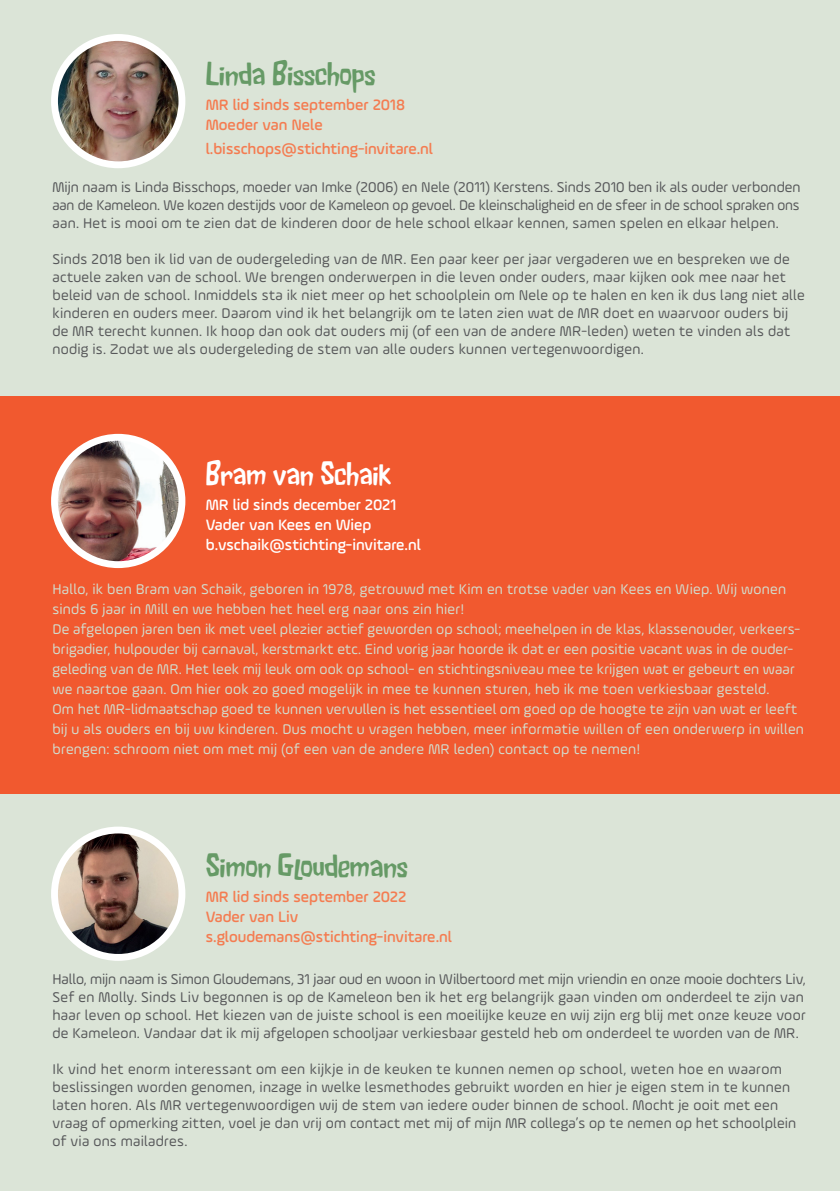
<style>
.page{position:relative;width:840px;height:1191px;background:#fff}
.page>*{position:absolute;margin:0;border:0;box-sizing:border-box;transform-origin:0 0}
.t1{font:28px "Fluffy Slacks BTN Lt";color:#669a66}
.t2{font:28px "Fluffy Slacks BTN Lt";color:#fff}
.t3{font:500 16px/20px "Ample Soft";color:#f47c51}
.t4{font:500 16px/20px "Ample Soft";color:#fff}
.t5{font:15px/18px "Ample Soft";letter-spacing:.02em;color:#57585a}
.t6{font:15px/20px "Ample Soft";letter-spacing:.015em;color:#d2ddce}
</style>
<div class="page">
<div style="left:0;top:0;width:839px;height:1191px;background:#dbe4d7"></div>
<img style="left:54px;top:37px;width:128px;height:128px;border-radius:64px">
<div style="left:51px;top:34px;width:134px;height:134px;border:7px solid #fff;border-radius:50%"></div>
<div style="left:0;top:397px;width:839px;height:397px;background:#f1592f"></div>
<img style="left:57px;top:834px;width:125px;height:123px">
<div style="left:51px;top:826px;width:134px;height:134px;border:7px solid #fff;border-radius:50%"></div>
<img style="left:58px;top:437px;width:124px;height:127px">
<div style="left:51px;top:434px;width:134px;height:134px;border:7px solid #fff;border-radius:50%"></div>
<h1 class="t1" style="left:206px;top:52px;width:171px">Linda Bisschops</h1>
<p class="t3" style="left:206px;top:94px;width:201px">MR lid sinds september 2018<br>Moeder van Nele</p>
<p class="t3" style="left:206px;top:138px;width:229px">l.bisschops@stichting-invitare.nl</p>
<p class="t5" style="left:52px;top:178px;width:749px;text-align:justify">Mijn naam is Linda Bisschops, moeder van Imke (2006) en Nele (2011) Kerstens. Sinds 2010 ben ik als ouder verbonden aan de Kameleon. We kozen destijds voor de Kameleon op gevoel. De kleinschaligheid en de sfeer in de school spraken ons aan. Het is mooi om te zien dat de kinderen door de hele school elkaar kennen, samen spelen en elkaar helpen.</p>
<p class="t5" style="left:52px;top:250px;width:753px">Sinds 2018 ben ik lid van de oudergeleding van de MR. Een paar keer per jaar vergaderen we en bespreken we de actuele zaken van de school. We brengen onderwerpen in die leven onder ouders, maar kijken ook mee naar het beleid van de school. Inmiddels sta ik niet meer op het schoolplein om Nele op te halen en ken ik dus lang niet alle kinderen en ouders meer. Daarom vind ik het belangrijk om te laten zien wat de MR doet en waarvoor ouders bij de MR terecht kunnen. Ik hoop dan ook dat ouders mij (of een van de andere MR-leden) weten te vinden als dat nodig is. Zodat we als oudergeleding de stem van alle ouders kunnen vertegenwoordigen.</p>
<h1 class="t2" style="left:206px;top:452px;width:187px">Bram van Schaik</h1>
<p class="t4" style="left:206px;top:494px;width:216px">MR lid sinds december 2021<br>Vader van Kees en Wiep b.vschaik@stichting-invitare.nl</p>
<p class="t6" style="left:52px;top:578px;width:752px">Hallo, ik ben Bram van Schaik, geboren in 1978, getrouwd met Kim en trotse vader van Kees en Wiep. Wij wonen sinds 6 jaar in Mill en we hebben het heel erg naar ons zin hier!<br>De afgelopen jaren ben ik met veel plezier actief geworden op school; meehelpen in de klas, klassenouder, verkeers&shy;brigadier, hulpouder bij carnaval, kerstmarkt etc. Eind vorig jaar hoorde ik dat er een positie vacant was in de ouder&shy;geleding van de MR. Het leek mij leuk om ook op school- en stichtingsniveau mee te krijgen wat er gebeurt en waar we naartoe gaan. Om hier ook zo goed mogelijk in mee te kunnen sturen, heb ik me toen verkiesbaar gesteld.<br>Om het MR-lidmaatschap goed te kunnen vervullen is het essentieel om goed op de hoogte te zijn van wat er leeft bij u als ouders en bij uw kinderen. Dus mocht u vragen hebben, meer informatie willen of een onderwerp in willen brengen: schroom niet om met mij (of een van de andere MR leden) contact op te nemen!</p>
<h1 class="t1" style="left:206px;top:845px;width:203px">Simon Gloudemans</h1>
<p class="t3" style="left:206px;top:887px;width:247px">MR lid sinds september 2022<br>Vader van Liv s.gloudemans@stichting-invitare.nl</p>
<p class="t5" style="left:52px;top:970px;width:754px">Hallo, mijn naam is Simon Gloudemans, 31 jaar oud en woon in Wilbertoord met mijn vriendin en onze mooie dochters Liv, Sef en Molly. Sinds Liv begonnen is op de Kameleon ben ik het erg belangrijk gaan vinden om onderdeel te zijn van haar leven op school. Het kiezen van de juiste school is een moeilijke keuze en wij zijn erg blij met onze keuze voor de Kameleon. Vandaar dat ik mij afgelopen schooljaar verkiesbaar gesteld heb om onderdeel te worden van de MR.</p>
<p class="t5" style="left:52px;top:1060px;width:744px">Ik vind het enorm interessant om een kijkje in de keuken te kunnen nemen op school, weten hoe en waarom beslissingen worden genomen, inzage in welke lesmethodes gebruikt worden en hier je eigen stem in te kunnen laten horen. Als MR vertegenwoordigen wij de stem van iedere ouder binnen de school. Mocht je ooit met een vraag of opmerking zitten, voel je dan vrij om contact met mij of mijn MR collega’s op te nemen op het schoolplein of via ons mailadres.</p>
</div>
